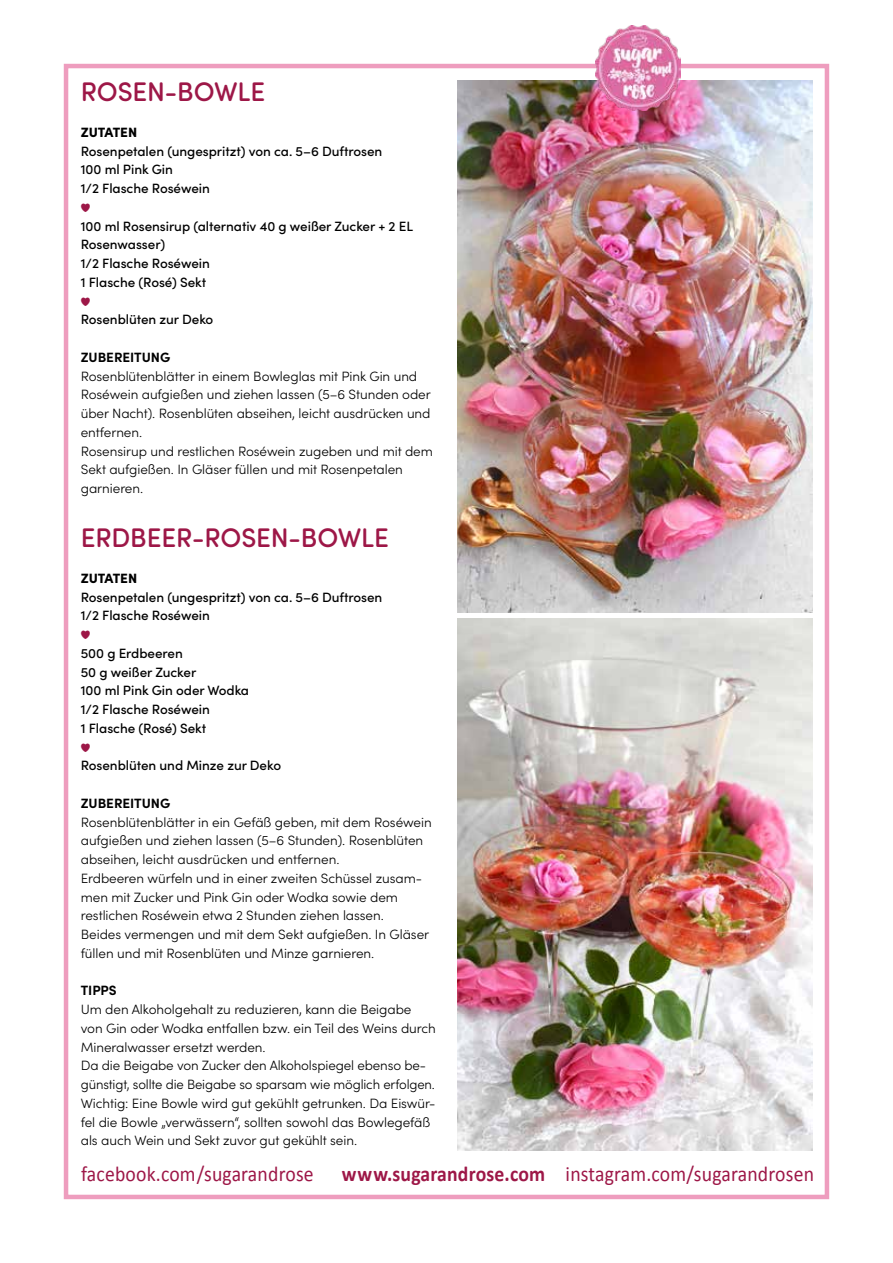
<style>
.page{position:relative;width:893px;height:1263px;background:#fff}
.page>*{position:absolute;margin:0;border:0;box-sizing:border-box;transform-origin:0 0}
.t1{font:500 27px "Sofia Pro Soft";letter-spacing:-.005em;color:#9d1747}
.t2{font:21.45px "Calibri";letter-spacing:.01em;color:#9d1747;scale:.92 1}
.t3{font:300 13.5px/18.8px "Sofia Pro";letter-spacing:-.005em;color:#000}
.t4{font:500 13.5px/18.8px "Sofia Pro";letter-spacing:-.005em;color:#000}
.t5{font:700 13.5px "Sofia Pro";letter-spacing:-.005em;color:#000}
.t6{font:900 13.5px "Sofia Pro";letter-spacing:-.005em;color:#000}
.t7{font:12px "MF Dings 3";color:#9d1747}
.s1{font-weight:700}
</style>
<div class="page">
<div style="left:64px;top:64px;width:765px;height:1135px;border:4px solid #ee9dbe"></div>
<img style="left:457px;top:81px;width:355px;height:531px">
<img style="left:595px;top:26px;width:85px;height:85px">
<img style="left:457px;top:619px;width:355px;height:531px">
<h1 class="t1" style="left:81px;top:72px;width:186px">ROSEN-BOWLE</h1>
<p class="t6" style="left:81px;top:121px;width:58px">ZUTATEN</p>
<p class="t4" style="left:81px;top:141px;width:303px">Rosenpetalen (ungespritzt) von ca. 5–6 Duftrosen<br>100 ml Pink Gin<br>1/2 Flasche Roséwein</p>
<p class="t7" style="left:81px;top:201px;width:11px">g</p>
<p class="t4" style="left:81px;top:216px;width:334px">100 ml Rosensirup (alternativ 40 g weißer Zucker + 2 EL<br>Rosenwasser)<br>1/2 Flasche Roséwein<br>1 Flasche (Rosé) Sekt</p>
<p class="t7" style="left:81px;top:294px;width:11px">g</p>
<p class="t4" style="left:81px;top:309px;width:134px">Rosenblüten zur Deko</p>
<p class="t5" style="left:81px;top:347px;width:91px">ZUBEREITUNG</p>
<p class="t3" style="left:81px;top:366px;width:354px">Rosenblütenblätter in einem Bowleglas mit Pink Gin und Roséwein aufgießen und ziehen lassen (5–6 Stunden oder über Nacht). Rosenblüten abseihen, leicht ausdrücken und entfernen.<br>Rosensirup und restlichen Roséwein zugeben und mit dem Sekt aufgießen. In Gläser füllen und mit Rosenpetalen garnieren.</p>
<h1 class="t1" style="left:81px;top:518px;width:310px">ERDBEER-ROSEN-BOWLE</h1>
<p class="t6" style="left:81px;top:567px;width:58px">ZUTATEN</p>
<p class="t4" style="left:81px;top:587px;width:303px">Rosenpetalen (ungespritzt) von ca. 5–6 Duftrosen<br>1/2 Flasche Roséwein</p>
<p class="t7" style="left:81px;top:628px;width:11px">g</p>
<p class="t4" style="left:81px;top:643px;width:170px">500 g Erdbeeren<br>50 g weißer Zucker<br>100 ml Pink Gin oder Wodka<br>1/2 Flasche Roséwein<br>1 Flasche (Rosé) Sekt</p>
<p class="t7" style="left:81px;top:740px;width:11px">g</p>
<p class="t4" style="left:81px;top:755px;width:202px">Rosenblüten und Minze zur Deko</p>
<p class="t5" style="left:81px;top:793px;width:91px">ZUBEREITUNG</p>
<p class="t3" style="left:81px;top:812px;width:352px">Rosenblütenblätter in ein Gefäß geben, mit dem Roséwein aufgießen und ziehen lassen (5–6 Stunden). Rosenblüten abseihen, leicht ausdrücken und entfernen.<br>Erdbeeren würfeln und in einer zweiten Schüssel zusam&shy;men mit Zucker und Pink Gin oder Wodka sowie dem restlichen Roséwein etwa 2 Stunden ziehen lassen.<br>Beides vermengen und mit dem Sekt aufgießen. In Gläser füllen und mit Rosenblüten und Minze garnieren.</p>
<p class="t5" style="left:81px;top:980px;width:37px">TIPPS</p>
<p class="t3" style="left:81px;top:999px;width:357px">Um den Alkoholgehalt zu reduzieren, kann die Beigabe von Gin oder Wodka entfallen bzw. ein Teil des Weins durch Mineralwasser ersetzt werden.<br>Da die Beigabe von Zucker den Alkoholspiegel ebenso be&shy;günstigt, sollte die Beigabe so sparsam wie möglich erfolgen.<br>Wichtig: Eine Bowle wird gut gekühlt getrunken. Da Eiswür&shy;fel die Bowle „verwässern“, sollten sowohl das Bowlegefäß als auch Wein und Sekt zuvor gut gekühlt sein.</p>
<h2 class="t2" style="left:81px;top:1160px;width:254px">facebook.com/sugarandrose</h2>
<h2 class="t2" style="left:342px;top:1160px;width:515px"><span class="s1">www.sugarandrose.com</span> instagram.com/sugarandrosen</h2>
</div>
